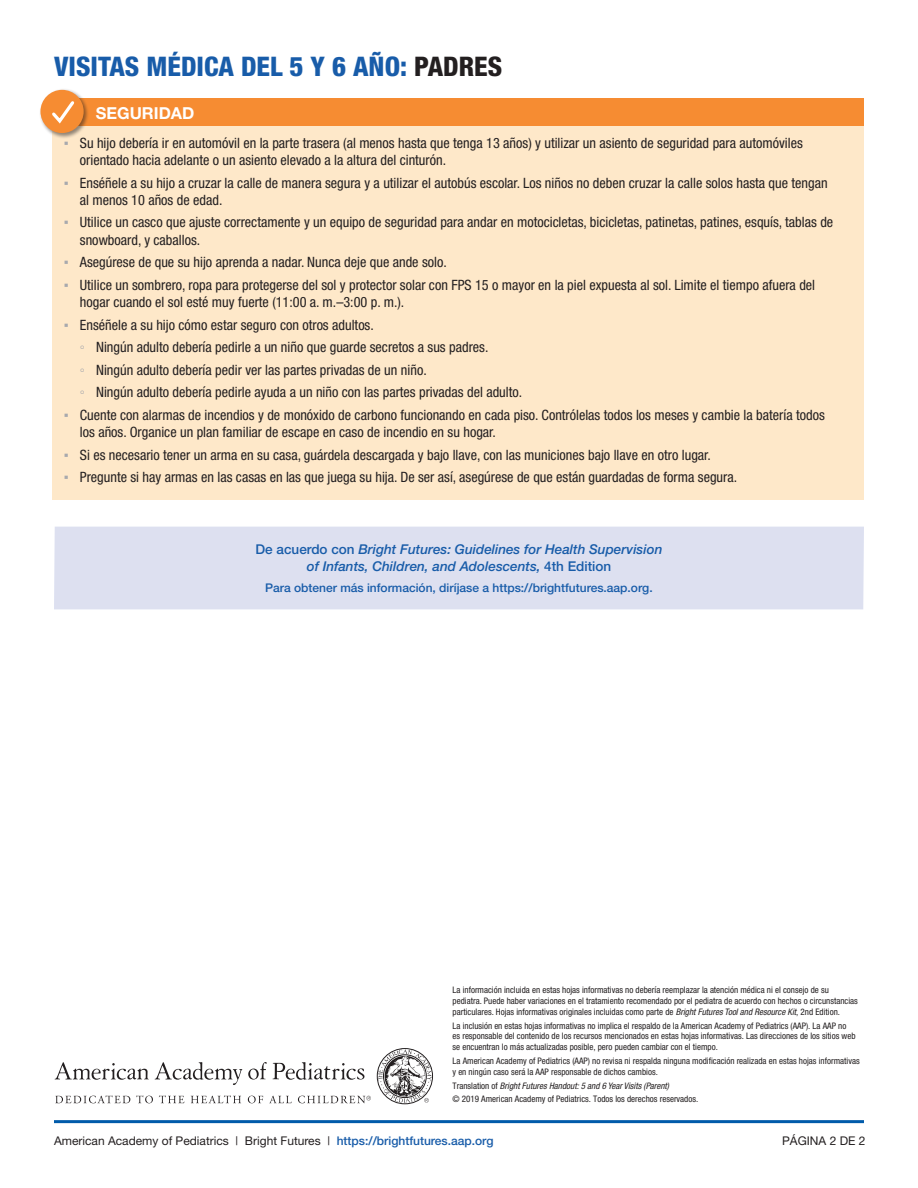
<style>
.page{position:relative;width:918px;height:1188px;background:#fff}
.page>*{position:absolute;margin:0;border:0;box-sizing:border-box;transform-origin:0 0}
.heading{font:800 condensed 27px "Helvetica Neue";color:#185ca9}
.New_White_heads{font:700 16.5px "Helvetica Neue";color:#fff}
.t1{font:condensed 14.25px/17.4px "Helvetica Neue";color:#231f20}
.New_White_heads-2{font:italic 500 13.5px/16.5px "Helvetica Neue";color:#185ca9;text-align:center}
.list_helv{font:12px "Helvetica Neue";color:#231f20}
.New_White_heads-3{font:500 12px "Helvetica Neue";color:#185ca9}
.t2{font:condensed 9px/10.8px "Helvetica Neue LT Pro";color:#231f20}
.t3{font:italic condensed 9px "Helvetica Neue";color:#231f20}
.s1{color:#231f20}
.s2{font-family:"Arial";font-stretch:normal;color:#a8a9ad}
.s3{font-family:"Arial Narrow";font-stretch:normal;color:#a8a9ad}
.s4{font-style:normal}
.s5{font-family:"Helvetica Neue";font-style:italic}
.s6{font-family:"Helvetica Neue LT Pro";font-style:normal}
.s7{font-weight:500;color:#185ca9}
</style>
<div class="page">
<svg style="left:55px;top:1062px;width:94px;height:18px"></svg>
<svg style="left:155px;top:1062px;width:209px;height:23px"></svg>
<svg style="left:55px;top:1095px;width:75px;height:8px"></svg>
<svg style="left:136px;top:1095px;width:17px;height:8px"></svg>
<svg style="left:159px;top:1095px;width:25px;height:8px"></svg>
<svg style="left:191px;top:1095px;width:50px;height:8px"></svg>
<svg style="left:248px;top:1096px;width:15px;height:7px"></svg>
<svg style="left:269px;top:1096px;width:23px;height:7px"></svg>
<svg style="left:378px;top:1049px;width:54px;height:54px"></svg>
<svg style="left:298px;top:1096px;width:73px;height:7px"></svg>
<hr style="left:54px;top:1120px;width:810px;height:3px;background:#005baa">
<div style="left:53px;top:98px;width:811px;height:402px;background:#fee8c9"></div>
<div style="left:53px;top:99px;width:811px;height:27px;background:#f68c32"></div>
<div style="left:39px;top:89px;width:50px;height:50px;background:#231f20;opacity:.5"></div>
<div style="left:40px;top:90px;width:44px;height:43px;background:#f68c32;border-radius:50%"></div>
<svg style="left:52px;top:101px;width:23px;height:23px"></svg>
<div style="left:54px;top:527px;width:810px;height:82px;background:#dde0f0"></div>
<p class="heading" style="left:54px;top:50px;width:450px">VISITAS MÉDICA DEL 5 Y 6 AÑO: <span class="s1">PADRES</span></p>
<p class="New_White_heads" style="left:96px;top:103px;width:100px">SEGURIDAD</p>
<p class="t1" style="left:80px;top:134px;width:724px;text-indent:-16px"><span class="s2">▪</span> Su hijo debería ir en automóvil en la parte trasera (al menos hasta que tenga 13 años) y utilizar un asiento de seguridad para automóviles orientado hacia adelante o un asiento elevado a la altura del cinturón.</p>
<p class="t1" style="left:80px;top:174px;width:749px;text-indent:-16px"><span class="s2">▪</span> Enséñele a su hijo a cruzar la calle de manera segura y a utilizar el autobús escolar. Los niños no deben cruzar la calle solos hasta que tengan al menos 10 años de edad.</p>
<p class="t1" style="left:80px;top:214px;width:755px;text-indent:-16px"><span class="s2">▪</span> Utilice un casco que ajuste correctamente y un equipo de seguridad para andar en motocicletas, bicicletas, patinetas, patines, esquís, tablas de snowboard, y caballos.</p>
<p class="t1" style="left:64px;top:254px;width:385px"><span class="s2">▪</span> Asegúrese de que su hijo aprenda a nadar. Nunca deje que ande solo.</p>
<p class="t1" style="left:80px;top:276px;width:737px;text-indent:-16px"><span class="s2">▪</span> Utilice un sombrero, ropa para protegerse del sol y protector solar con FPS 15 o mayor en la piel expuesta al sol. Limite el tiempo afuera del hogar cuando el sol esté muy fuerte (11:00 a. m.–3:00 p. m.).</p>
<p class="t1" style="left:64px;top:316px;width:312px"><span class="s2">▪</span> Enséñele a su hijo cómo estar seguro con otros adultos.</p>
<p class="t1" style="left:80px;top:339px;width:410px"><span class="s3">◦</span> Ningún adulto debería pedirle a un niño que guarde secretos a sus padres.</p>
<p class="t1" style="left:80px;top:361px;width:348px"><span class="s3">◦</span> Ningún adulto debería pedir ver las partes privadas de un niño.</p>
<p class="t1" style="left:80px;top:384px;width:444px"><span class="s3">◦</span> Ningún adulto debería pedirle ayuda a un niño con las partes privadas del adulto.</p>
<p class="t1" style="left:80px;top:406px;width:747px;text-indent:-16px"><span class="s2">▪</span> Cuente con alarmas de incendios y de monóxido de carbono funcionando en cada piso. Contrólelas todos los meses y cambie la batería todos los años. Organice un plan familiar de escape en caso de incendio en su hogar.</p>
<p class="t1" style="left:64px;top:446px;width:649px"><span class="s2">▪</span> Si es necesario tener un arma en su casa, guárdela descargada y bajo llave, con las municiones bajo llave en otro lugar.</p>
<p class="t1" style="left:64px;top:469px;width:675px"><span class="s2">▪</span> Pregunte si hay armas en las casas en las que juega su hija. De ser así, asegúrese de que están guardadas de forma segura.</p>
<p class="New_White_heads-2" style="left:256px;top:541px;width:408px"><span class="s4">De acuerdo con</span> Bright Futures: Guidelines for Health Supervision of Infants, Children, and Adolescents, <span class="s4">4th Edition</span></p>
<p class="New_White_heads-3" style="left:265px;top:581px;width:389px">Para obtener más información, diríjase a https://brightfutures.aap.org.</p>
<p class="t2" style="left:453px;top:985px;width:407px">La información incluida en estas hojas informativas no debería reemplazar la atención médica ni el consejo de su pediatra. Puede haber variaciones en el tratamiento recomendado por el pediatra de acuerdo con hechos o circunstancias particulares. Hojas informativas originales incluidas como parte de <span class="s5">Bright Futures Tool and Resource Kit</span>, 2nd Edition.</p>
<p class="t2" style="left:453px;top:1020px;width:405px">La inclusión en estas hojas informativas no implica el respaldo de la American Academy of Pediatrics (AAP). La AAP no es responsable del contenido de los recursos mencionados en estas hojas informativas. Las direcciones de los sitios web se encuentran lo más actualizadas posible, pero pueden cambiar con el tiempo.</p>
<p class="t2" style="left:453px;top:1055px;width:409px">La American Academy of Pediatrics (AAP) no revisa ni respalda ninguna modificación realizada en estas hojas informativas y en ningún caso será la AAP responsable de dichos cambios.</p>
<p class="t3" style="left:453px;top:1080px;width:218px"><span class="s6">Translation of</span> Bright Futures Handout: 5 and 6 Year Visits (Parent)</p>
<p class="t2" style="left:453px;top:1094px;width:247px">© 2019 American Academy of Pediatrics. Todos los derechos reservados.</p>
<p class="list_helv" style="left:54px;top:1133px;width:441px">American Academy of Pediatrics | Bright Futures | <span class="s7">https://brightfutures.aap.org</span></p>
<p class="list_helv" style="left:782px;top:1133px;width:85px">PÁGINA 2 DE 2</p>
</div>
